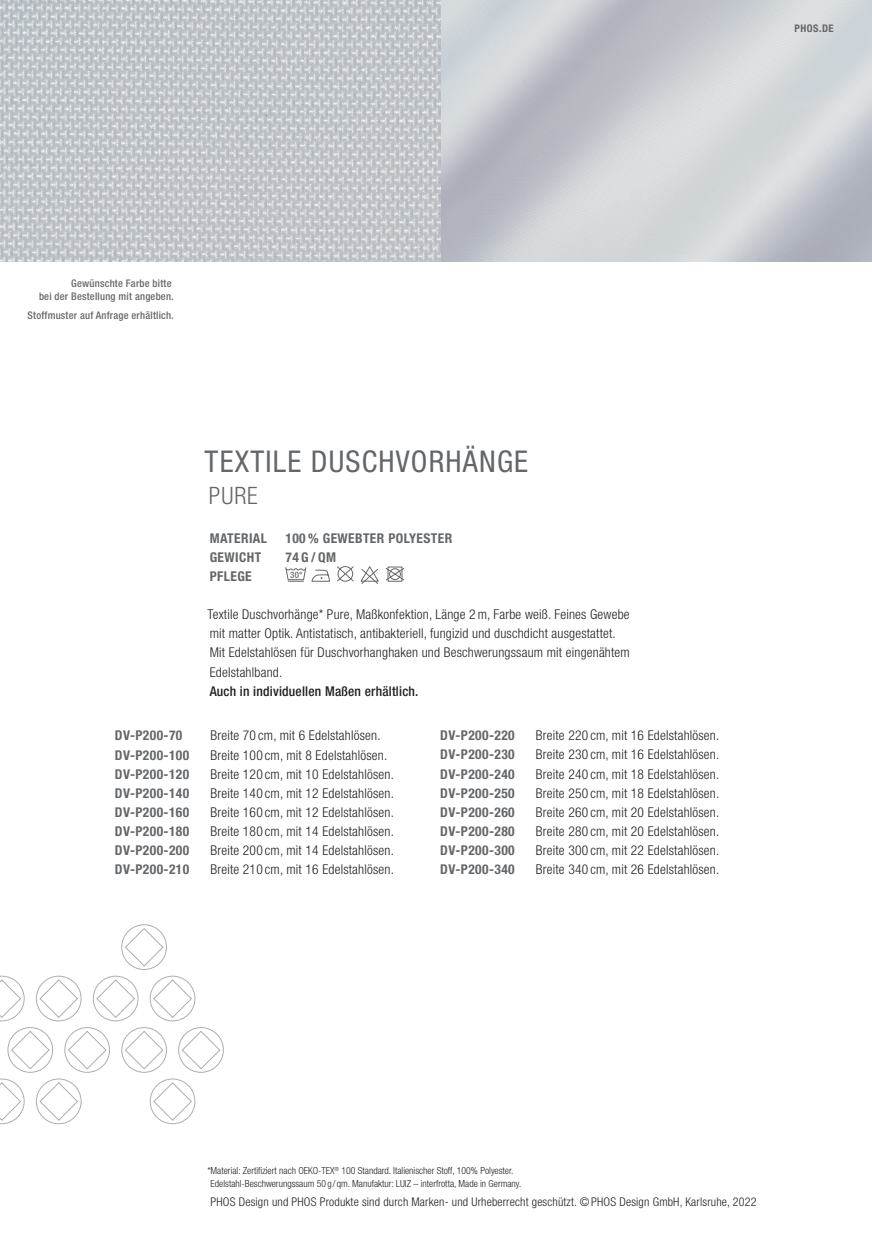
<style>
.page{position:relative;width:872px;height:1234px;background:#fff}
.page>*{position:absolute;margin:0;border:0;box-sizing:border-box;transform-origin:0 0}
.t1{font:condensed 30px "Helvetica Neue LT Std";letter-spacing:.04em;color:#64676a}
.t2{font:300 condensed 24px "Helvetica Neue LT Std";color:#64676a}
.t3{font:300 condensed 13.5px/19.2px "Helvetica Neue LT Std";letter-spacing:.015em;color:#231f20}
.t4{font:700 condensed 13.5px "Helvetica Neue LT Std";letter-spacing:.03em;color:#64676a}
.t5{font:500 condensed 13.5px "Helvetica Neue LT Std";letter-spacing:.015em;color:#231f20}
.t6{font:300 condensed 12px "Helvetica Neue LT Std";letter-spacing:.015em;color:#231f20}
.t7{font:500 condensed 10.5px/12.8px "Helvetica Neue LT Std";letter-spacing:.02em;color:#64676a;text-align:right}
.t8{font:700 condensed 10.5px "Helvetica Neue LT Std";letter-spacing:.05em;color:#64676a}
.t9{font:300 condensed 9.75px/12.8px "Helvetica Neue LT Std";color:#231f20}
.t10{font:500 condensed 8.85px "Helvetica Neue LT Std";color:#64676a}
</style>
<div class="page">
<img style="left:0;top:0;width:872px;height:261px">
<svg style="left:0;top:924px;width:224px;height:200px"></svg>
<svg style="left:360px;top:566px;width:19px;height:18px"></svg>
<svg style="left:337px;top:566px;width:17px;height:16px"></svg>
<div style="left:338px;top:566px;width:15px;height:15px;border:1px solid #64676a;border-radius:50%"></div>
<svg style="left:385px;top:567px;width:20px;height:14px"></svg>
<svg style="left:285px;top:567px;width:45px;height:15px"></svg>
<p class="t8" style="left:794px;top:22px;width:41px">PHOS.DE</p>
<p class="t7" style="left:39px;top:277px;width:136px">Gewünschte Farbe bitte<br>bei der Bestellung mit angeben.</p>
<p class="t7" style="left:28px;top:309px;width:148px">Stoffmuster auf Anfrage erhältlich.</p>
<h1 class="t1" style="left:205px;top:444px;width:325px">TEXTILE DUSCHVORHÄNGE</h1>
<h2 class="t2" style="left:209px;top:482px;width:51px">PURE</h2>
<p class="t4" style="left:210px;top:529px;width:59px">MATERIAL</p>
<p class="t4" style="left:285px;top:529px;width:168px">100 % GEWEBTER POLYESTER</p>
<p class="t4" style="left:210px;top:548px;width:53px">GEWICHT</p>
<p class="t4" style="left:285px;top:548px;width:52px">74G/QM</p>
<p class="t4" style="left:210px;top:567px;width:44px">PFLEGE</p>
<p class="t10" style="left:290px;top:569px;width:14px">30°</p>
<p class="t3" style="left:208px;top:604px;width:424px">Textile Duschvorhänge* Pure, Maßkonfektion, Länge 2m, Farbe weiß. Feines Gewebe mit matter Optik. Antistatisch, antibakteriell, fungizid und duschdicht ausgestattet.<br>Mit Edelstahlösen für Duschvorhanghaken und Beschwerungssaum mit eingenähtem Edelstahlband.</p>
<p class="t5" style="left:210px;top:682px;width:210px">Auch in individuellen Maßen erhältlich.</p>
<p class="t4" style="left:115px;top:727px;width:69px">DV-P200-70</p>
<p class="t3" style="left:210px;top:725px;width:171px">Breite 70 cm, mit 6 Edelstahlösen.</p>
<p class="t4" style="left:115px;top:746px;width:76px">DV-P200-100</p>
<p class="t3" style="left:210px;top:744px;width:178px">Breite 100 cm, mit 8 Edelstahlösen.</p>
<p class="t4" style="left:115px;top:765px;width:76px">DV-P200-120</p>
<p class="t3" style="left:210px;top:764px;width:185px">Breite 120 cm, mit 10 Edelstahlösen.</p>
<p class="t4" style="left:115px;top:784px;width:76px">DV-P200-140</p>
<p class="t3" style="left:210px;top:783px;width:185px">Breite 140 cm, mit 12 Edelstahlösen.</p>
<p class="t4" style="left:115px;top:803px;width:76px">DV-P200-160</p>
<p class="t3" style="left:210px;top:802px;width:185px">Breite 160 cm, mit 12 Edelstahlösen.</p>
<p class="t4" style="left:115px;top:822px;width:76px">DV-P200-180</p>
<p class="t3" style="left:210px;top:821px;width:185px">Breite 180 cm, mit 14 Edelstahlösen.</p>
<p class="t4" style="left:115px;top:842px;width:76px">DV-P200-200</p>
<p class="t3" style="left:210px;top:840px;width:185px">Breite 200 cm, mit 14 Edelstahlösen.</p>
<p class="t4" style="left:115px;top:861px;width:76px">DV-P200-210</p>
<p class="t3" style="left:210px;top:859px;width:185px">Breite 210 cm, mit 16 Edelstahlösen.</p>
<p class="t4" style="left:440px;top:727px;width:76px">DV-P200-220</p>
<p class="t3" style="left:536px;top:725px;width:185px">Breite 220 cm, mit 16 Edelstahlösen.</p>
<p class="t4" style="left:440px;top:746px;width:76px">DV-P200-230</p>
<p class="t3" style="left:536px;top:744px;width:185px">Breite 230 cm, mit 16 Edelstahlösen.</p>
<p class="t4" style="left:440px;top:765px;width:76px">DV-P200-240</p>
<p class="t3" style="left:536px;top:764px;width:185px">Breite 240 cm, mit 18 Edelstahlösen.</p>
<p class="t4" style="left:440px;top:784px;width:76px">DV-P200-250</p>
<p class="t3" style="left:536px;top:783px;width:185px">Breite 250 cm, mit 18 Edelstahlösen.</p>
<p class="t4" style="left:440px;top:803px;width:76px">DV-P200-260</p>
<p class="t3" style="left:536px;top:802px;width:185px">Breite 260 cm, mit 20 Edelstahlösen.</p>
<p class="t4" style="left:440px;top:822px;width:76px">DV-P200-280</p>
<p class="t3" style="left:536px;top:821px;width:185px">Breite 280 cm, mit 20 Edelstahlösen.</p>
<p class="t4" style="left:440px;top:842px;width:76px">DV-P200-300</p>
<p class="t3" style="left:536px;top:840px;width:185px">Breite 300 cm, mit 22 Edelstahlösen.</p>
<p class="t4" style="left:440px;top:861px;width:76px">DV-P200-340</p>
<p class="t3" style="left:536px;top:859px;width:185px">Breite 340 cm, mit 26 Edelstahlösen.</p>
<p class="t9" style="left:211px;top:1164px;width:312px;text-indent:-3px">*Material: Zertifiziert nach OEKO-TEX<sup>®</sup> 100 Standard. Italienischer Stoff, 100% Polyester.<br>Edelstahl-Beschwerungssaum 50 g / qm. Manufaktur: LUIZ – interfrotta, Made in Germany.</p>
<p class="t6" style="left:210px;top:1194px;width:547px">PHOS Design und PHOS Produkte sind durch Marken- und Urheberrecht geschützt. © PHOS Design GmbH, Karlsruhe, 2022</p>
</div>
